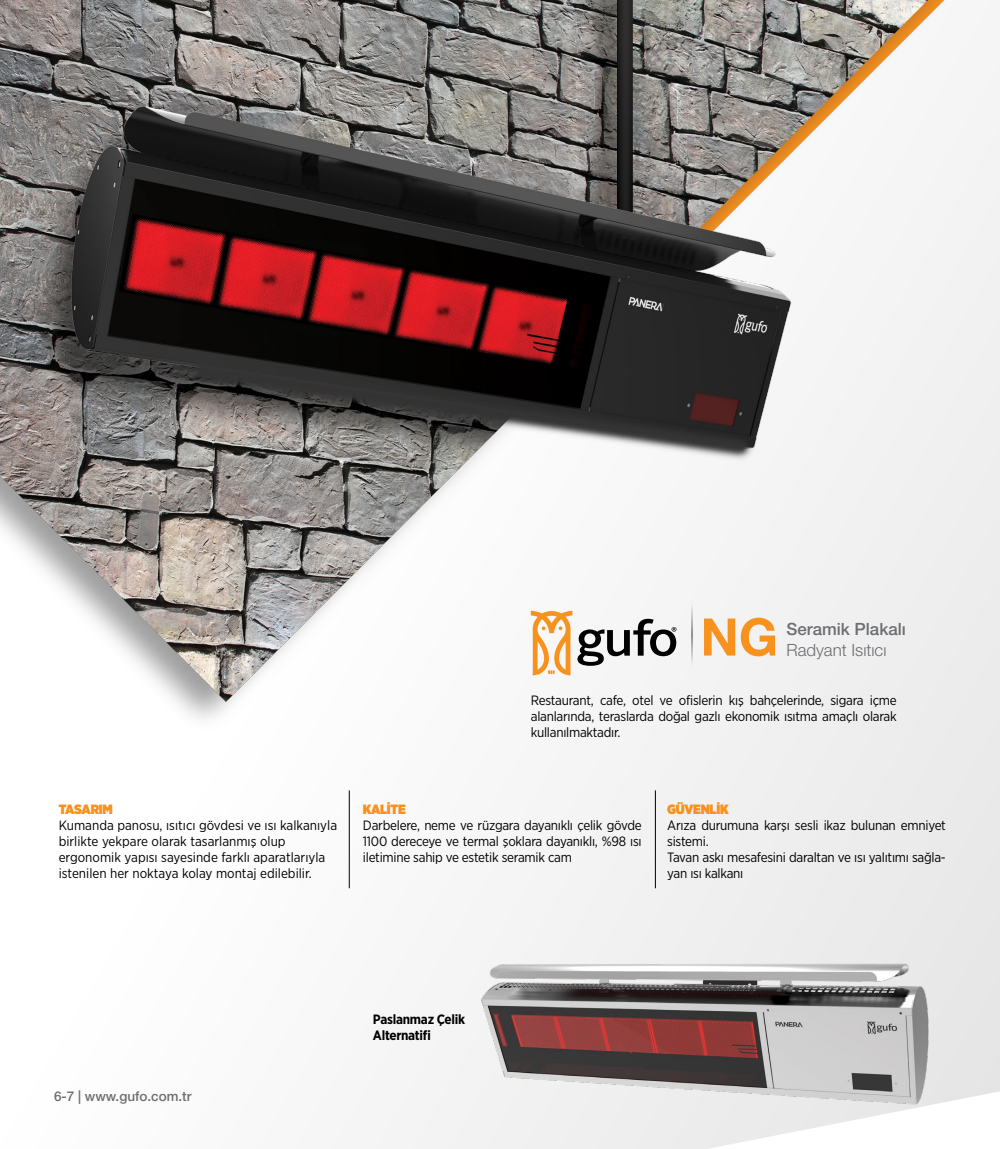
<style>
.page{position:relative;width:1000px;height:1149px;background:#fff}
.page>*{position:absolute;margin:0;border:0;box-sizing:border-box;transform-origin:0 0}
.t1{font:700 51.75px "Helvetica Neue";color:#f7921e}
.t2{font:500 16.95px "Helvetica Neue";color:#6d6e71}
.t3{font:300 16.95px "Helvetica Neue";color:#6d6e71}
.t4{font:13.5px/16.2px "Gotham Narrow";letter-spacing:-.02em;color:#000;text-align:justify}
.t5{font:13.5px/16.2px "Gotham Narrow";color:#000}
.t6{font:700 13.5px/16.2px "Gotham Narrow";letter-spacing:-.02em;color:#000}
.t7{font:900 13.5px "Gotham Narrow";letter-spacing:-.02em;color:#f7921e}
.t8{font:500 13.5px "Helvetica Neue";color:#6d6e71}
</style>
<div class="page">
<img style="left:0;top:0;width:999px;height:1148px">
<hr style="left:349px;top:790px;width:1px;height:98px;background:#000">
<hr style="left:655px;top:790px;width:1px;height:98px;background:#000">
<svg style="left:530px;top:610px;width:146px;height:65px"></svg>
<hr style="left:691px;top:595px;width:1px;height:77px;background:#6d6e71">
<img style="left:436px;top:844px;width:563px;height:304px">
<p class="t7" style="left:59px;top:799px;width:55px">TASARIM</p>
<p class="t5" style="left:59px;top:816px;width:280px">Kumanda panosu, ısıtıcı gövdesi ve ısı kalkanıyla birlikte yekpare olarak tasarlanmış olup ergonomik yapısı sayesinde farklı aparatlarıyla istenilen her noktaya kolay montaj edilebilir.</p>
<h1 class="t1" style="left:700px;top:596px;width:79px">NG</h1>
<p class="t2" style="left:786px;top:615px;width:121px">Seramik Plakalı</p>
<p class="t3" style="left:786px;top:635px;width:102px">Radyant Isıtıcı</p>
<p class="t4" style="left:530px;top:691px;width:367px">Restaurant, cafe, otel ve ofislerin kış bahçelerinde, sigara içme alanlarında, teraslarda doğal gazlı ekonomik ısıtma amaçlı olarak kullanılmaktadır.</p>
<p class="t7" style="left:363px;top:799px;width:44px">KALİTE</p>
<p class="t4" style="left:363px;top:816px;width:280px">Darbelere, neme ve rüzgara dayanıklı çelik gövde 1100 dereceye ve termal şoklara dayanıklı, %98 ısı iletimine sahip ve estetik seramik cam</p>
<p class="t7" style="left:667px;top:799px;width:63px">GÜVENLİK</p>
<p class="t4" style="left:667px;top:816px;width:280px;text-align:left">Arıza durumuna karşı sesli ikaz bulunan emniyet sistemi.<br>Tavan askı mesafesini daraltan ve ısı yalıtımı sağla&shy;yan ısı kalkanı</p>
<p class="t8" style="left:54px;top:1084px;width:139px">6-7 | www.gufo.com.tr</p>
<p class="t6" style="left:373px;top:1010px;width:94px">Paslanmaz Çelik<br>Alternatifi</p>
</div>
